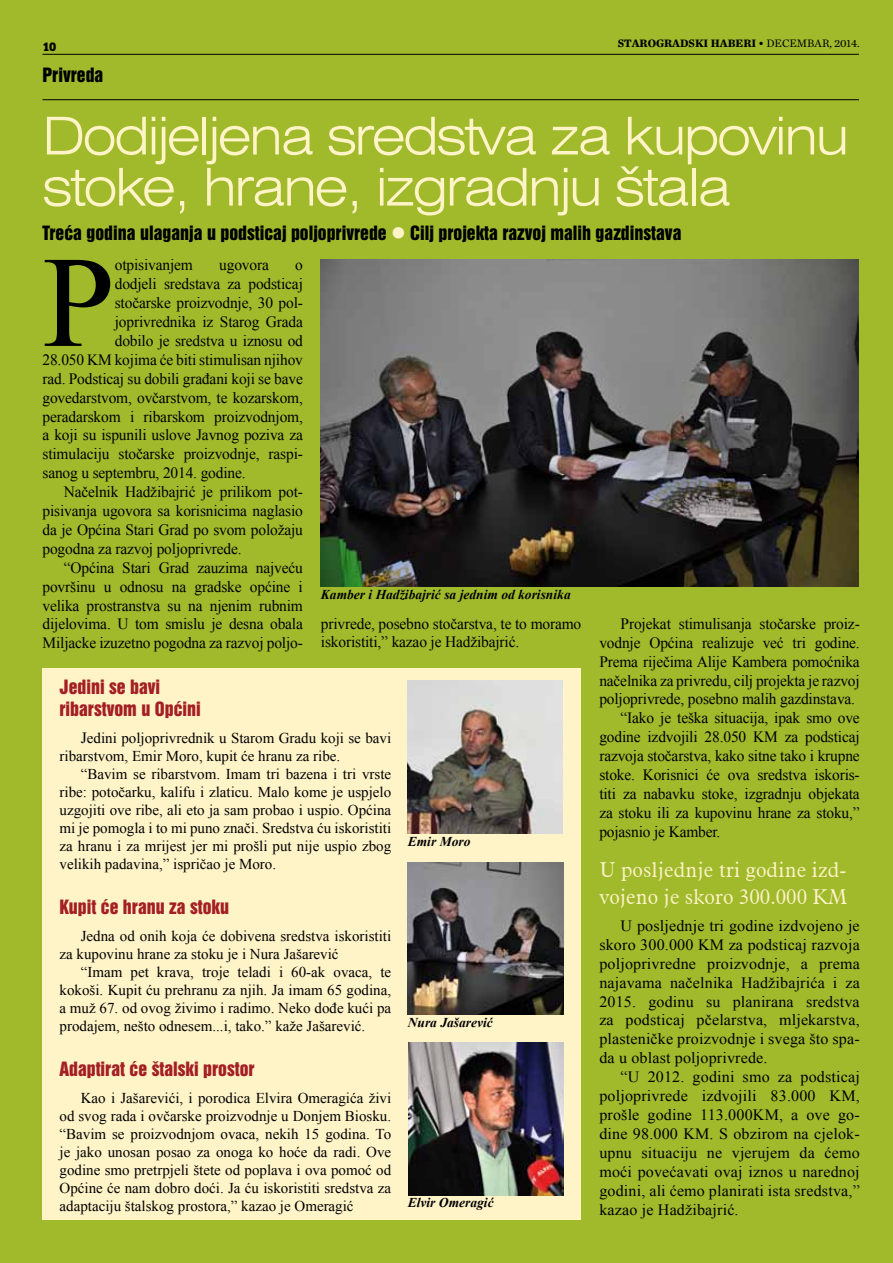
<style>
.page{position:relative;width:893px;height:1263px;background:#a0ba2c}
.page>*{position:absolute;margin:0;border:0;box-sizing:border-box;transform-origin:0 0}
.t1{font:129.9px "Times New Roman";color:#000}
.t2{font:300 expanded 52.2px/51.2px "Swiss 721 BT";letter-spacing:-.04em;color:#fff3c8}
.t3{font:300 21px/27px "Aldine 721 BT";color:#fff3c8}
.t4{font:18px "Swiss 921 BT Regular A";color:#000}
.t5{font:18px/21.6px "Swiss 921 BT Regular A";color:#a31f23}
.t6{font:15.75px/18.9px "Times New Roman";letter-spacing:-.01em;color:#000;text-align:justify}
.t7{font:15px/18px "Times New Roman";color:#000;text-align:justify}
.t8{font:italic 700 13.5px "Times New Roman";color:#000}
.t9{font:700 11.25px "Chronicle Text G1";color:#000}
.t10{font:900 11.25px "Clan Pro";color:#000}
.s1{font-weight:400}
.s2{color:#fff3c8}
.s3{font-size:15.75px}
</style>
<div class="page">
<hr style="left:43px;top:99px;width:816px;height:1px;background:#000">
<hr style="left:43px;top:54px;width:816px;height:1px;background:#000">
<img style="left:321px;top:259px;width:538px;height:328px">
<div style="left:43px;top:668px;width:538px;height:552px;background:#fff3c8"></div>
<img style="left:408px;top:680px;width:154px;height:153px">
<img style="left:408px;top:862px;width:155px;height:152px">
<img style="left:408px;top:1042px;width:155px;height:153px">
<p class="t10" style="left:43px;top:40px;width:15px">10</p>
<p class="t4" style="left:43px;top:65px;width:62px">Privreda</p>
<p class="t9" style="left:618px;top:34px;width:244px">STAROGRADSKI HABERI • <span class="s1">DECEMBAR, 2014.</span></p>
<h2 class="t2" style="left:43px;top:110px;width:808px">Dodijeljena sredstva za kupovinu stoke, hrane, izgradnju štala</h2>
<p class="t4" style="left:43px;top:224px;width:640px">Treća godina ulaganja u podsticaj poljoprivrede <span class="s2">●</span> Cilj projekta razvoj malih gazdinstava</p>
<h1 class="t1" style="left:43px;top:215px;width:74px">P</h1>
<p class="t6" style="left:115px;top:255px;width:80px">otpisivanjem</p>
<p class="t6" style="left:219px;top:255px;width:51px">ugovora</p>
<p class="t6" style="left:295px;top:255px;width:9px">o</p>
<p class="t6" style="left:115px;top:274px;width:190px">dodjeli sredstava za podsticaj</p>
<p class="t6" style="left:115px;top:293px;width:190px">stočarske proizvodnje, 30 pol-</p>
<p class="t6" style="left:115px;top:312px;width:190px">joprivrednika iz Starog Grada</p>
<p class="t6" style="left:115px;top:331px;width:190px">dobilo je sredstva u iznosu od</p>
<p class="t6" style="left:43px;top:350px;width:262px">28.050 KM kojima će biti stimulisan njihov</p>
<p class="t6" style="left:43px;top:369px;width:262px">rad. Podsticaj su dobili građani koji se bave</p>
<p class="t6" style="left:43px;top:388px;width:262px">govedarstvom, ovčarstvom, te kozarskom,</p>
<p class="t6" style="left:43px;top:407px;width:262px">peradarskom i ribarskom proizvodnjom,</p>
<p class="t6" style="left:43px;top:425px;width:262px">a koji su ispunili uslove Javnog poziva za</p>
<p class="t6" style="left:43px;top:444px;width:262px">stimulaciju stočarske proizvodnje, raspi-</p>
<p class="t6" style="left:43px;top:463px;width:205px">sanog u septembru, 2014. godine.</p>
<p class="t6" style="left:64px;top:482px;width:241px">Načelnik Hadžibajrić je prilikom pot-</p>
<p class="t6" style="left:43px;top:501px;width:262px">pisivanja ugovora sa korisnicima naglasio</p>
<p class="t6" style="left:43px;top:520px;width:262px">da je Općina Stari Grad po svom položaju</p>
<p class="t6" style="left:43px;top:539px;width:201px">pogodna za razvoj poljoprivrede.</p>
<p class="t6" style="left:64px;top:558px;width:241px">“Općina Stari Grad zauzima najveću</p>
<p class="t6" style="left:43px;top:577px;width:262px">površinu u odnosu na gradske općine i</p>
<p class="t6" style="left:43px;top:596px;width:262px">velika prostranstva su na njenim rubnim</p>
<p class="t6" style="left:43px;top:614px;width:262px">dijelovima. U tom smislu je desna obala</p>
<p class="t6" style="left:43px;top:633px;width:262px">Miljacke izuzetno pogodna za razvoj poljo-</p>
<p class="t8" style="left:321px;top:585px;width:251px">Kamber i Hadžibajrić sa jednim od korisnika</p>
<p class="t6" style="left:321px;top:613px;width:262px">privrede, posebno stočarstva, te to moramo iskoristiti,” kazao je Hadžibajrić.</p>
<p class="t6" style="left:621px;top:614px;width:241px">Projekat stimulisanja stočarske proiz-</p>
<p class="t6" style="left:599px;top:633px;width:262px">vodnje Općina realizuje već tri godine.</p>
<p class="t6" style="left:599px;top:652px;width:262px">Prema riječima Alije Kambera pomoćnika</p>
<p class="t6" style="left:599px;top:671px;width:262px">načelnika za privredu, cilj projekta je razvoj</p>
<p class="t6" style="left:599px;top:689px;width:257px">poljoprivrede, posebno malih gazdinstava.</p>
<p class="t6" style="left:621px;top:708px;width:241px">“Iako je teška situacija, ipak smo ove</p>
<p class="t6" style="left:599px;top:727px;width:262px">godine izdvojili 28.050 KM za podsticaj</p>
<p class="t6" style="left:599px;top:746px;width:262px">razvoja stočarstva, kako sitne tako i krupne</p>
<p class="t6" style="left:599px;top:765px;width:262px">stoke. Korisnici će ova sredstva iskoris-</p>
<p class="t6" style="left:599px;top:784px;width:262px">titi za nabavku stoke, izgradnju objekata</p>
<p class="t6" style="left:599px;top:803px;width:262px">za stoku ili za kupovinu hrane za stoku,”</p>
<p class="t6" style="left:599px;top:822px;width:123px">pojasnio je Kamber.</p>
<h3 class="t3" style="left:599px;top:855px;width:250px">U posljednje tri godine izd&shy;vojeno je skoro 300.000 KM</h3>
<p class="t6" style="left:599px;top:916px;width:262px;text-indent:21px">U posljednje tri godine izdvojeno je skoro 300.000 KM za podsticaj razvoja poljoprivredne proizvodnje, a prema najavama načelnika Hadžibajrića i za 2015. godinu su planirana sredstva za podsticaj pčelarstva, mljekarstva, plasteničke proizvodnje i svega što spa&shy;da u oblast poljoprivrede.</p>
<p class="t6" style="left:599px;top:1067px;width:262px;text-indent:21px">“U 2012. godini smo za podsticaj poljoprivrede izdvojili 83.000 KM, prošle godine 113.000KM, a ove go&shy;dine 98.000 KM. S obzirom na cjelok&shy;upnu situaciju ne vjerujem da ćemo moći povećavati ovaj iznos u narednoj godini, ali ćemo planirati ista sredstva,” kazao je Hadžibajrić.</p>
<p class="t5" style="left:60px;top:677px;width:143px">Jedini se bavi ribarstvom u Općini</p>
<p class="t7" style="left:60px;top:729px;width:333px;text-indent:21px"><span class="s3">J</span>edini poljoprivrednik u Starom Gradu koji se bavi ribarstvom, Emir Moro, kupit će hranu za ribe.</p>
<p class="t7" style="left:60px;top:765px;width:333px;text-indent:21px">“Bavim se ribarstvom. Imam tri bazena i tri vrste ribe: potočarku, kalifu i zlaticu. Malo kome je uspjelo uzgojiti ove ribe, ali eto ja sam probao i uspio. Općina mi je pomogla i to mi puno znači. Sredstva ću iskoristiti za hranu i za mrijest jer mi prošli put nije uspio zbog velikih padavina,” ispričao je Moro.</p>
<p class="t5" style="left:60px;top:897px;width:171px">Kupit će hranu za stoku</p>
<p class="t7" style="left:60px;top:927px;width:333px;text-indent:21px">Jedna od onih koja će dobivena sredstva iskoristiti za kupovinu hrane za stoku je i Nura Jašarević</p>
<p class="t7" style="left:60px;top:963px;width:333px;text-indent:21px">“Imam pet krava, troje teladi i 60-ak ovaca, te kokoši. Kupit ću prehranu za njih. Ja imam 65 godina, a muž 67. od ovog živimo i radimo. Neko dođe kući pa prodajem, nešto odnesem...i, tako.” kaže Jašarević.</p>
<p class="t5" style="left:60px;top:1059px;width:197px">Adaptirat će štalski prostor</p>
<p class="t7" style="left:60px;top:1088px;width:333px;text-indent:21px">Kao i Jašarevići, i porodica Elvira Omeragića živi od svog rada i ovčarske proizvodnje u Donjem Biosku. “Bavim se proizvodnjom ovaca, nekih 15 godina. To je jako unosan posao za onoga ko hoće da radi. Ove godine smo pretrpjeli štete od poplava i ova pomoć od Općine će nam dobro doći. Ja ću iskoristiti sredstva za adaptaciju štalskog prostora,” kazao je Omeragić</p>
<p class="t8" style="left:408px;top:832px;width:64px">Emir Moro</p>
<p class="t8" style="left:408px;top:1012px;width:87px">Nura Jašarević</p>
<p class="t8" style="left:408px;top:1193px;width:87px">Elvir Omeragić</p>
</div>
